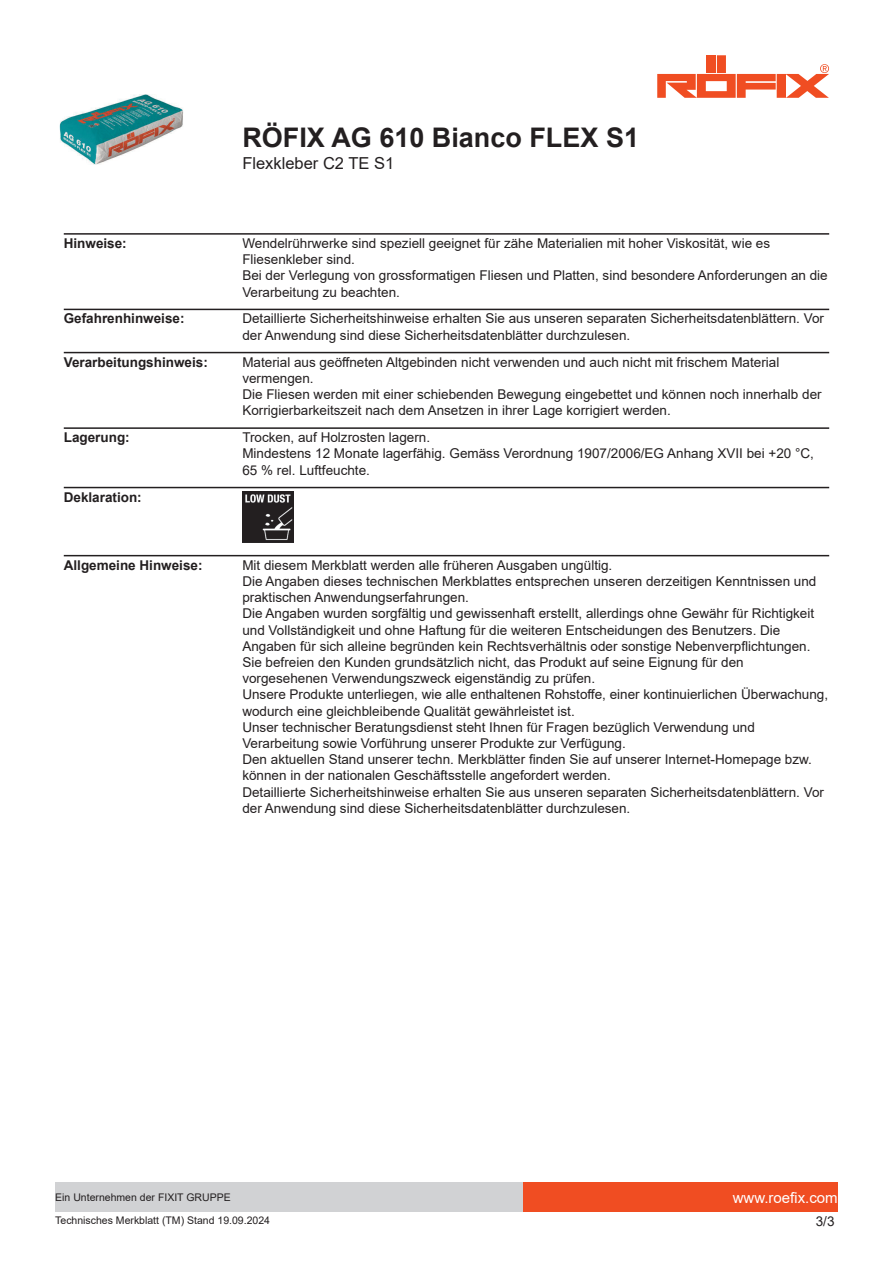
<style>
.page{position:relative;width:893px;height:1263px;background:#fff}
.page>*{position:absolute;margin:0;border:0;box-sizing:border-box;transform-origin:0 0}
.t1{font:700 27px "Arial";color:#231f20}
.t2{font:16.5px "Arial";color:#231f20}
.t3{font:15px "Arial";color:#fff}
.t4{font:13.5px/16.2px "Arial";color:#231f20}
.t5{font:700 13.5px "Arial";color:#231f20}
.t6{font:10.5px "Arial";color:#231f20}
</style>
<div class="page">
<img style="left:59px;top:94px;width:124px;height:71px">
<div style="left:717px;top:55px;width:9px;height:18px;background:#f04d22"></div>
<div style="left:707px;top:55px;width:9px;height:18px;background:#f04d22"></div>
<svg style="left:657px;top:64px;width:172px;height:34px"></svg>
<div style="left:523px;top:1182px;width:315px;height:30px;background:#f04d22"></div>
<div style="left:55px;top:1182px;width:468px;height:30px;background:#d1d2d4"></div>
<hr style="left:64px;top:233px;width:765px;height:2px;background:#231f20">
<hr style="left:64px;top:309px;width:765px;height:1px;background:#231f20">
<hr style="left:64px;top:352px;width:765px;height:1px;background:#231f20">
<hr style="left:64px;top:427px;width:765px;height:2px;background:#231f20">
<hr style="left:64px;top:487px;width:765px;height:1px;background:#231f20">
<img style="left:242px;top:492px;width:51px;height:51px">
<hr style="left:64px;top:555px;width:765px;height:1px;background:#231f20">
<h1 class="t1" style="left:242px;top:119px;width:398px">RÖFIX AG 610 Bianco FLEX S1</h1>
<p class="t2" style="left:242px;top:152px;width:153px">Flexkleber C2 TE S1</p>
<p class="t5" style="left:64px;top:234px;width:65px">Hinweise:</p>
<p class="t4" style="left:242px;top:235px;width:587px">Wendelrührwerke sind speziell geeignet für zähe Materialien mit hoher Viskosität, wie es Fliesenkleber sind.<br>Bei der Verlegung von grossformatigen Fliesen und Platten, sind besondere Anforderungen an die Verarbeitung zu beachten.</p>
<p class="t5" style="left:64px;top:309px;width:122px">Gefahrenhinweise:</p>
<p class="t4" style="left:242px;top:311px;width:583px">Detaillierte Sicherheitshinweise erhalten Sie aus unseren separaten Sicherheitsdatenblättern. Vor der Anwendung sind diese Sicherheitsdatenblätter durchzulesen.</p>
<p class="t5" style="left:64px;top:352px;width:146px">Verarbeitungshinweis:</p>
<p class="t4" style="left:242px;top:354px;width:581px">Material aus geöffneten Altgebinden nicht verwenden und auch nicht mit frischem Material vermengen.<br>Die Fliesen werden mit einer schiebenden Bewegung eingebettet und können noch innerhalb der Korrigierbarkeitszeit nach dem Ansetzen in ihrer Lage korrigiert werden.</p>
<p class="t5" style="left:64px;top:428px;width:68px">Lagerung:</p>
<p class="t4" style="left:242px;top:429px;width:573px">Trocken, auf Holzrosten lagern.<br>Mindestens 12 Monate lagerfähig. Gemäss Verordnung 1907/2006/EG Anhang XVII bei +20 °C,<br>65 % rel. Luftfeuchte.</p>
<p class="t5" style="left:64px;top:487px;width:80px">Deklaration:</p>
<p class="t5" style="left:64px;top:555px;width:140px">Allgemeine Hinweise:</p>
<p class="t4" style="left:242px;top:557px;width:587px">Mit diesem Merkblatt werden alle früheren Ausgaben ungültig.<br>Die Angaben dieses technischen Merkblattes entsprechen unseren derzeitigen Kenntnissen und praktischen Anwendungserfahrungen.<br>Die Angaben wurden sorgfältig und gewissenhaft erstellt, allerdings ohne Gewähr für Richtigkeit und Vollständigkeit und ohne Haftung für die weiteren Entscheidungen des Benutzers. Die Angaben für sich alleine begründen kein Rechtsverhältnis oder sonstige Nebenverpflichtungen.<br>Sie befreien den Kunden grundsätzlich nicht, das Produkt auf seine Eignung für den vorgesehenen Verwendungszweck eigenständig zu prüfen.<br>Unsere Produkte unterliegen, wie alle enthaltenen Rohstoffe, einer kontinuierlichen Überwachung, wodurch eine gleichbleibende Qualität gewährleistet ist.<br>Unser technischer Beratungsdienst steht Ihnen für Fragen bezüglich Verwendung und Verarbeitung sowie Vorführung unserer Produkte zur Verfügung.<br>Den aktuellen Stand unserer techn. Merkblätter finden Sie auf unserer Internet-Homepage bzw. können in der nationalen Geschäftsstelle angefordert werden.<br>Detaillierte Sicherheitshinweise erhalten Sie aus unseren separaten Sicherheitsdatenblättern. Vor der Anwendung sind diese Sicherheitsdatenblätter durchzulesen.</p>
<p class="t6" style="left:55px;top:1190px;width:177px">Ein Unternehmen der FIXIT GRUPPE</p>
<p class="t3" style="left:733px;top:1187px;width:107px">www.roefix.com</p>
<p class="t6" style="left:55px;top:1213px;width:216px">Technisches Merkblatt (TM) Stand 19.09.2024</p>
<p class="t4" style="left:816px;top:1213px;width:20px">3/3</p>
</div>
